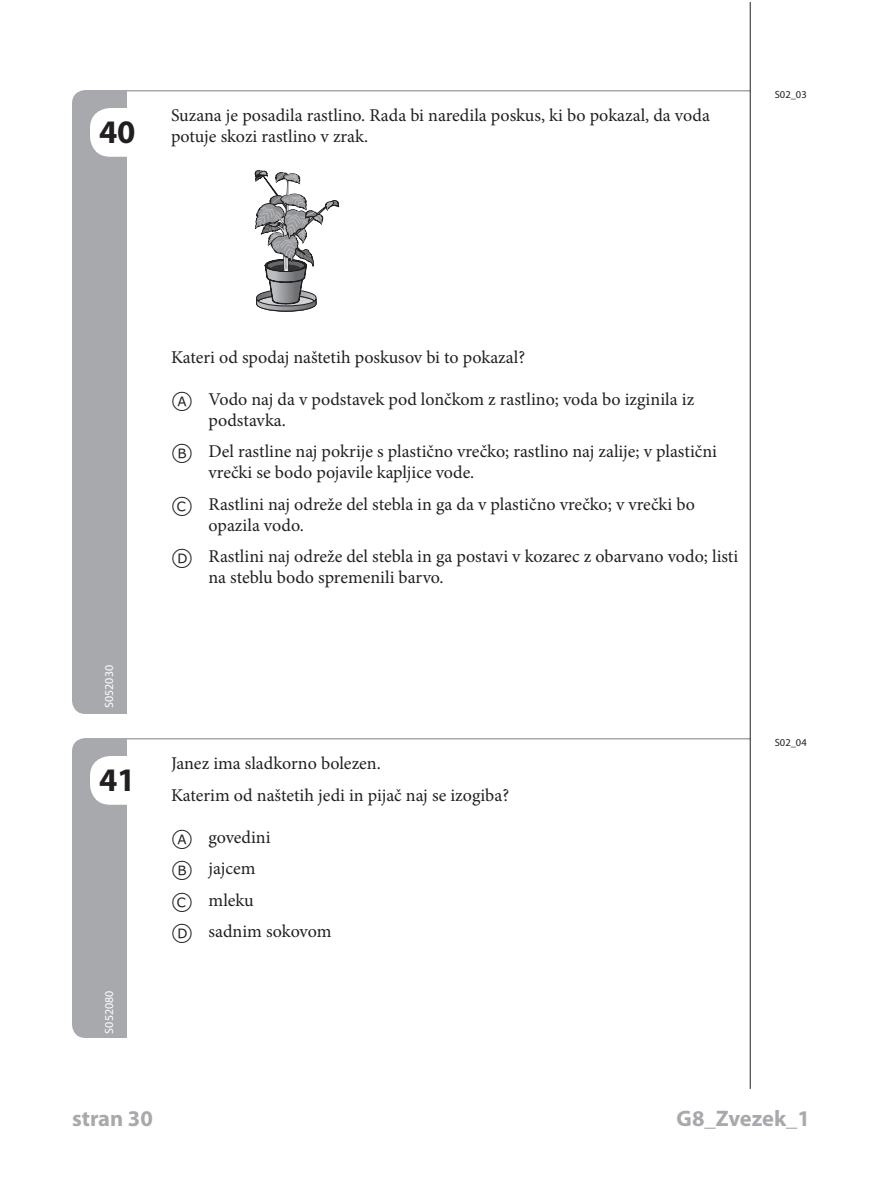
<style>
.page{position:relative;width:893px;height:1188px;background:#fff}
.page>*{position:absolute;margin:0;border:0;box-sizing:border-box;transform-origin:0 0}
.t1{font:700 33px "Myriad Pro";color:#231f20}
.t2{font:700 22.5px "Myriad Pro";color:#a8a9ad}
.t3{font:18px/21px "Minion Pro";color:#231f20}
.t4{font:12px "Myriad Pro";color:#fff}
.t5{font:10.5px "Myriad Pro";color:#231f20}
.s1{font-family:"TIMSS options";font-size:24px}
</style>
<div class="page">
<div style="left:72px;top:90px;width:54px;height:624px;background:#a8a9ad"></div>
<hr style="left:89px;top:90px;width:661px;height:2px;background:#a8a9ad">
<div style="left:72px;top:738px;width:54px;height:300px;background:#a8a9ad"></div>
<hr style="left:89px;top:738px;width:661px;height:2px;background:#a8a9ad">
<svg style="left:254px;top:170px;width:86px;height:142px"></svg>
<hr style="left:750px;top:3px;width:1px;height:1086px;background:#231f20">
<div style="left:90px;top:108px;width:63px;height:49px;background:#fff;border-radius:20px"></div>
<div style="left:90px;top:756px;width:63px;height:49px;background:#fff;border-radius:20px"></div>
<h1 class="t1" style="left:99px;top:113px;width:38px">40</h1>
<p class="t3" style="left:171px;top:105px;width:540px">Suzana je posadila rastlino. Rada bi naredila poskus, ki bo pokazal, da voda potuje skozi rastlino v zrak.</p>
<p class="t5" style="left:775px;top:89px;width:33px">S02_03</p>
<p class="t4" style="left:103px;top:708px;width:44px;rotate:-90deg">S052030</p>
<h1 class="t1" style="left:99px;top:761px;width:38px">41</h1>
<p class="t4" style="left:103px;top:1034px;width:44px;rotate:-90deg">S052080</p>
<p class="t3" style="left:171px;top:346px;width:356px">Kateri od spodaj naštetih poskusov bi to pokazal?</p>
<p class="t3" style="left:208px;top:388px;width:487px;text-indent:-36px"><span class="s1">A</span> Vodo naj da v podstavek pod lončkom z rastlino; voda bo izginila iz podstavka.</p>
<p class="t3" style="left:208px;top:441px;width:510px;text-indent:-36px"><span class="s1">B</span> Del rastline naj pokrije s plastično vrečko; rastlino naj zalije; v plastični vrečki se bodo pojavile kapljice vode.</p>
<p class="t3" style="left:208px;top:493px;width:488px;text-indent:-36px"><span class="s1">C</span> Rastlini naj odreže del stebla in ga da v plastično vrečko; v vrečki bo opazila vodo.</p>
<p class="t3" style="left:208px;top:546px;width:531px;text-indent:-36px"><span class="s1">D</span> Rastlini naj odreže del stebla in ga postavi v kozarec z obarvano vodo; listi na steblu bodo spremenili barvo.</p>
<p class="t3" style="left:171px;top:748px;width:340px;line-height:31.5px">Janez ima sladkorno bolezen.<br>Katerim od naštetih jedi in pijač naj se izogiba?</p>
<p class="t3" style="left:172px;top:821px;width:160px;line-height:31.5px"><span class="s1">A</span> govedini<br><span class="s1">B</span> jajcem<br><span class="s1">C</span> mleku<br><span class="s1">D</span> sadnim sokovom</p>
<p class="t5" style="left:775px;top:737px;width:33px">S02_04</p>
<p class="t2" style="left:72px;top:1105px;width:70px">stran 2</p>
<p class="t2" style="left:677px;top:1105px;width:135px">G8_Zvezek_1</p>
<p class="t2" style="left:737px;top:1105px;width:75px">S8_S02</p>
<p class="t2" style="left:128px;top:1105px;width:26px">30</p>
</div>
